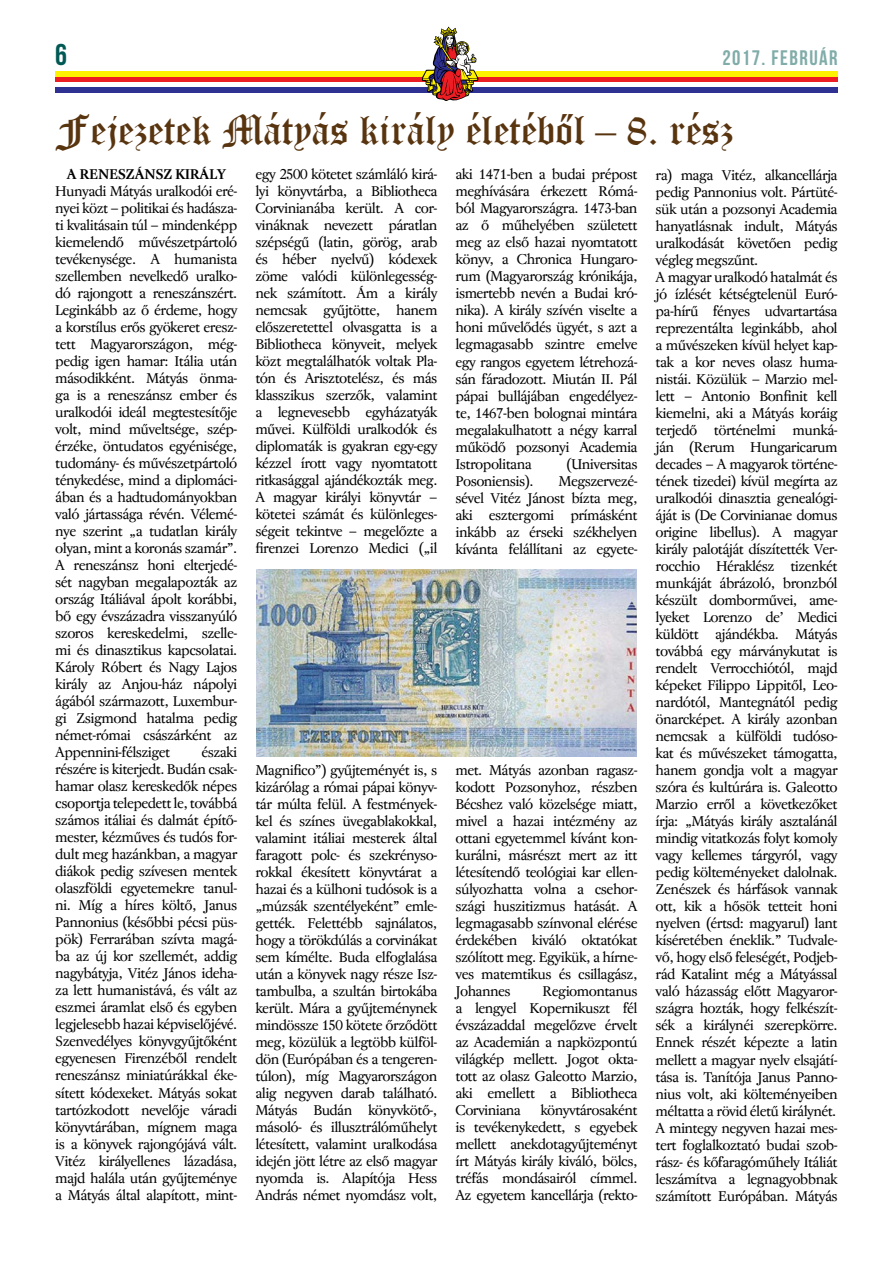
<style>
.page{position:relative;width:893px;height:1263px;background:#fff}
.page>*{position:absolute;margin:0;border:0;box-sizing:border-box;transform-origin:0 0}
.t1{font:41.25px "Old English Text";letter-spacing:-.005em;color:#58340f}
.t2{font:30px "Bebas Neue";color:#005954}
.t3{font:21px "Bebas Neue";letter-spacing:.07em;color:#80aca9}
.t4{font:14.25px/17px "Regent Pro";letter-spacing:-.04em;color:#000;text-align:justify}
.t5{font:700 14.25px "Regent Pro";letter-spacing:-.04em;color:#000}
</style>
<div class="page">
<div style="left:55px;top:71px;width:783px;height:6px;background:#fff200"></div>
<div style="left:55px;top:77px;width:783px;height:5px;background:#ed1d24"></div>
<div style="left:55px;top:87px;width:783px;height:6px;background:#2e3092"></div>
<svg style="left:422px;top:27px;width:56px;height:74px"></svg>
<img style="left:256px;top:570px;width:381px;height:187px">
<h2 class="t2" style="left:55px;top:38px;width:13px">6</h2>
<h3 class="t3" style="left:722px;top:46px;width:117px">2017. FEBRUÁR</h3>
<h1 class="t1" style="left:558px;top:103px;width:15px">˝</h1>
<h1 class="t1" style="left:55px;top:103px;width:680px">Fejezetek Mátyás király életébol – 8. rész</h1>
<p class="t5" style="left:67px;top:165px;width:161px">A RENESZÁNSZ KIRÁLY</p>
<p class="t4" style="left:55px;top:182px;width:184px">Hunyadi Mátyás uralkodói eré&shy;nyei közt – politikai és hadásza&shy;ti kvalitásain túl – mindenképp kiemelendő művészetpártoló tevékenysége. A humanista szellemben nevelkedő uralko&shy;dó rajongott a reneszánszért.<br>Leginkább az ő érdeme, hogy a korstílus erős gyökeret eresz&shy;tett Magyarországon, még&shy;pedig igen hamar: Itália után másodikként. Mátyás önma&shy;ga is a reneszánsz ember és uralkodói ideál megtestesítője volt, mind műveltsége, szép&shy;érzéke, öntudatos egyénisége, tudomány- és művészetpártoló ténykedése, mind a diplomáci&shy;ában és a hadtudományokban való jártassága révén. Vélemé&shy;nye szerint „a tudatlan király olyan, mint a koronás szamár”.<br>A reneszánsz honi elterjedé&shy;sét nagyban megalapozták az ország Itáliával ápolt korábbi, bő egy évszázadra visszanyúló szoros kereskedelmi, szelle&shy;mi és dinasztikus kapcsolatai.<br>Károly Róbert és Nagy Lajos király az Anjou-ház nápolyi ágából származott, Luxembur&shy;gi Zsigmond hatalma pedig német-római császárként az Appennini-félsziget</p>
<p class="t4" style="left:55px;top:744px;width:184px;text-indent:146px">északi részére is kiterjedt. Budán csak&shy;hamar olasz kereskedők népes csoportja telepedett le, továbbá számos itáliai és dalmát építő&shy;mester, kézműves és tudós for&shy;dult meg hazánkban, a magyar diákok pedig szívesen mentek olaszföldi egyetemekre tanul&shy;ni. Míg a híres költő, Janus Pannonius (későbbi pécsi püs&shy;pök) Ferrarában szívta magá&shy;ba az új kor szellemét, addig nagybátyja, Vitéz János ideha&shy;za lett humanistává, és vált az eszmei áramlat első és egyben legjelesebb hazai képviselőjévé.<br>Szenvedélyes könyvgyűjtőként egyenesen Firenzéből rendelt reneszánsz miniatúrákkal éke&shy;sített kódexeket. Mátyás sokat tartózkodott nevelője váradi könyvtárában, mígnem maga is a könyvek rajongójává vált.<br>Vitéz királyellenes lázadása, majd halála után gyűjteménye a Mátyás által alapított, mint-</p>
<p class="t4" style="left:255px;top:166px;width:184px">egy 2500 kötetet számláló kirá&shy;lyi könyvtárba, a Bibliotheca Corvinianába került. A cor&shy;vináknak nevezett páratlan szépségű (latin, görög, arab és héber nyelvű) kódexek zöme valódi különlegesség&shy;nek számított. Ám a király nemcsak gyűjtötte, hanem előszeretettel olvasgatta is a Bibliotheca könyveit, melyek közt megtalálhatók voltak Pla&shy;tón és Arisztotelész, és más klasszikus szerzők, valamint a legnevesebb egyházatyák művei. Külföldi uralkodók és diplomaták is gyakran egy-egy kézzel írott vagy nyomtatott ritkasággal ajándékozták meg.<br>A magyar királyi könyvtár – kötetei számát és különleges&shy;ségeit tekintve – megelőzte a firenzei Lorenzo Medici („il</p>
<p class="t4" style="left:255px;top:761px;width:184px">Magnifico”) gyűjteményét is, s kizárólag a római pápai könyv&shy;tár múlta felül. A festmények&shy;kel és színes üvegablakokkal, valamint itáliai mesterek által faragott polc- és szekrényso&shy;rokkal ékesített könyvtárat a hazai és a külhoni tudósok is a „múzsák szentélyeként” emle&shy;gették. Felettébb sajnálatos, hogy a törökdúlás a corvinákat sem kímélte. Buda elfoglalása után a könyvek nagy része Isz&shy;tambulba, a szultán birtokába került. Mára a gyűjteménynek mindössze 150 kötete őrződött meg, közülük a legtöbb külföl&shy;dön (Európában és a tengeren&shy;túlon), míg Magyarországon alig negyven darab található.<br>Mátyás Budán könyvkötő-, másoló- és illusztrálóműhelyt létesített, valamint uralkodása idején jött létre az első magyar nyomda is. Alapítója Hess András német nyomdász volt,</p>
<p class="t4" style="left:455px;top:166px;width:184px">aki 1471-ben a budai prépost meghívására érkezett Rómá&shy;ból Magyarországra. 1473-ban az ő műhelyében született meg az első hazai nyomtatott könyv, a Chronica Hungaro&shy;rum (Magyarország krónikája, ismertebb nevén a Budai kró&shy;nika). A király szívén viselte a honi művelődés ügyét, s azt a legmagasabb szintre emelve egy rangos egyetem létrehozá&shy;sán fáradozott. Miután II. Pál pápai bullájában engedélyez&shy;te, 1467-ben bolognai mintára megalakulhatott a négy karral működő pozsonyi Academia Istropolitana</p>
<p class="t4" style="left:566px;top:455px;width:73px">(Universitas</p>
<p class="t4" style="left:455px;top:472px;width:79px">Posoniensis).</p>
<p class="t4" style="left:455px;top:472px;width:184px;text-indent:103px">Megszervezé&shy;sével Vitéz Jánost bízta meg, aki esztergomi prímásként inkább az érseki székhelyen kívánta felállítani az egyete-</p>
<p class="t4" style="left:455px;top:762px;width:184px">met. Mátyás azonban ragasz&shy;kodott Pozsonyhoz, részben Bécshez való közelsége miatt, mivel a hazai intézmény az ottani egyetemmel kívánt kon&shy;kurálni, másrészt mert az itt létesítendő teológiai kar ellen&shy;súlyozhatta volna a csehor&shy;szági huszitizmus hatását. A legmagasabb színvonal elérése érdekében kiváló oktatókat szólított meg. Egyikük, a hírne&shy;ves matemtikus és csillagász, Johannes</p>
<p class="t4" style="left:455px;top:983px;width:184px;text-indent:87px">Regiomontanus a lengyel Kopernikuszt fél évszázaddal megelőzve érvelt az Academián a napközpontú világkép mellett. Jogot okta&shy;tott az olasz Galeotto Marzio, aki emellett a Bibliotheca Corviniana</p>
<p class="t4" style="left:455px;top:1102px;width:184px;text-indent:85px">könyvtárosaként is tevékenykedett, s egyebek mellett anekdotagyűjteményt írt Mátyás király kiváló, bölcs, tréfás mondásairól címmel.<br>Az egyetem kancellárja (rekto-</p>
<p class="t4" style="left:656px;top:166px;width:184px;text-align:left">ra) maga Vitéz, alkancellárja pedig Pannonius volt. Pártüté&shy;sük után a pozsonyi Academia hanyatlásnak indult, Mátyás uralkodását követően pedig végleg megszűnt.<br>A magyar uralkodó hatalmát és jó ízlését kétségtelenül Euró&shy;pa-hírű fényes udvartartása reprezentálta leginkább, ahol a művészeken kívül helyet kap&shy;tak a kor neves olasz huma&shy;nistái. Közülük – Marzio mel&shy;lett – Antonio Bonfinit kell kiemelni, aki a Mátyás koráig terjedő történelmi munká&shy;ján (Rerum Hungaricarum decades – A magyarok történe&shy;tének tizedei) kívül megírta az uralkodói dinasztia genealógi&shy;áját is (De Corvinianae domus origine libellus). A magyar király palotáját díszítették Ver&shy;rocchio Héraklész tizenkét munkáját ábrázoló, bronzból készült domborművei, ame&shy;lyeket Lorenzo de’ Medici küldött ajándékba. Mátyás továbbá egy márványkutat is rendelt Verrocchiótól, majd képeket Filippo Lippitől, Leo&shy;nardótól, Mantegnától pedig önarcképet. A király azonban nemcsak a külföldi tudóso&shy;kat és művészeket támogatta, hanem gondja volt a magyar szóra és kultúrára is. Galeotto<br>Marzio erről a következőket írja: „Mátyás király asztalánál mindig vitatkozás folyt komoly vagy kellemes tárgyról, vagy pedig költeményeket dalolnak.<br>Zenészek és hárfások vannak ott, kik a hősök tetteit honi nyelven (értsd: magyarul) lant kíséretében éneklik.” Tudvale&shy;vő, hogy első feleségét, Podjeb&shy;rád Katalint még a Mátyással való házasság előtt Magyaror&shy;szágra hozták, hogy felkészít&shy;sék a királynéi szerepkörre.<br>Ennek részét képezte a latin mellett a magyar nyelv elsajátí&shy;tása is. Tanítója Janus Panno&shy;nius volt, aki költeményeiben méltatta a rövid életű királynét.<br>A mintegy negyven hazai mes&shy;tert foglalkoztató budai szob&shy;rász- és kőfaragóműhely Itáliát leszámítva a legnagyobbnak számított Európában. Mátyás</p>
</div>
